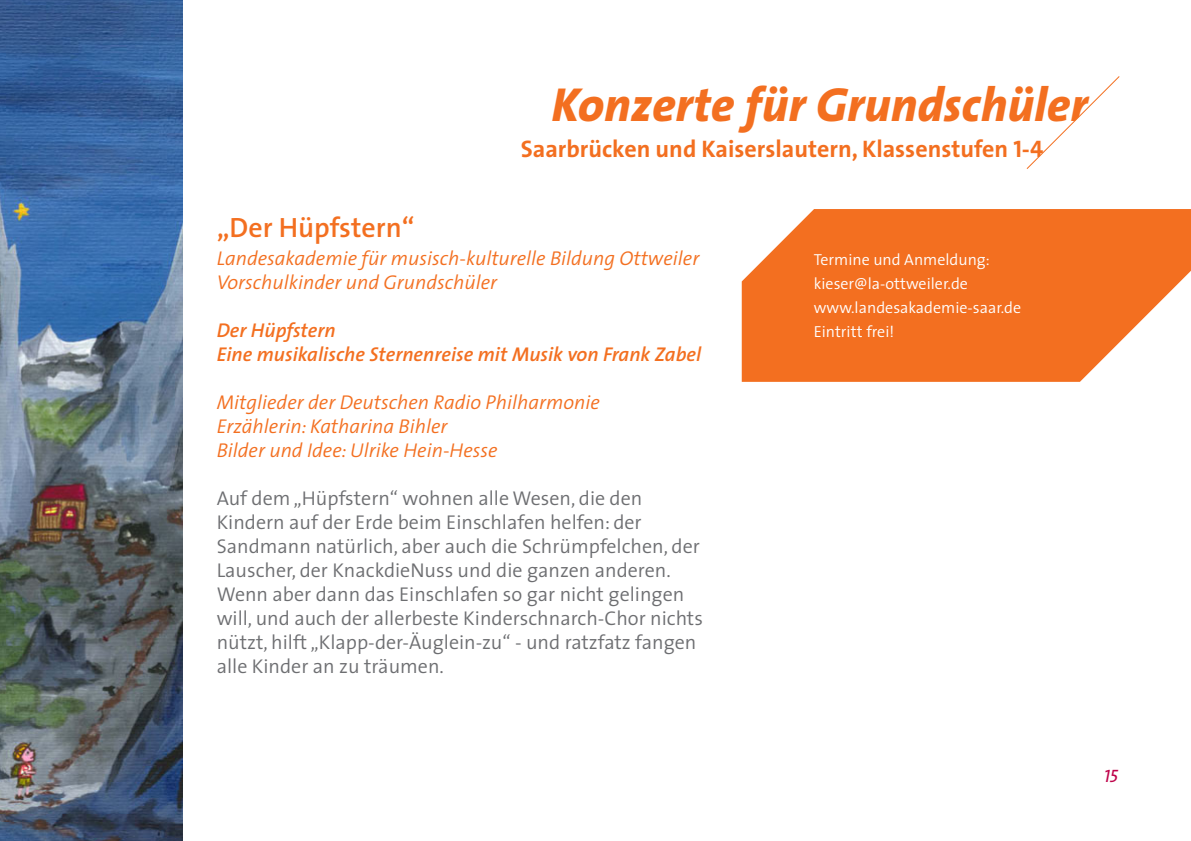
<style>
.page{position:relative;width:1191px;height:841px;background:#fff}
.page>*{position:absolute;margin:0;border:0;box-sizing:border-box;transform-origin:0 0}
.t1{font:italic 800 48px "The Sans";color:#f36f20}
.t2{font:600 28px "The Sans";color:#f36f20}
.t3{font:700 24px "The Sans";color:#f36f20}
.t4{font:300 20px/24px "The Sans";color:#6d6e71}
.t5{font:italic 300 20px/24px "The Sans";color:#f36f20}
.t6{font:italic 600 20px/24px "The Sans";color:#f36f20}
.t7{font:italic 18px "The Sans Caps";color:#be034a}
.t8{font:300 16px/24px "The Sans";color:#fff}
.s1{font-family:"The Sans Bold Caps";font-weight:400}
</style>
<div class="page">
<img style="left:0;top:0;width:183px;height:840px">
<svg style="left:741px;top:209px;width:449px;height:172px;fill:#f36f20"></svg>
<svg style="left:1026px;top:76px;width:94px;height:93px"></svg>
<h1 class="t1" style="left:551px;top:64px;width:537px">Konzerte für Grundschüler</h1>
<p class="t3" style="left:520px;top:128px;width:524px">Saarbrücken und Kaiserslautern, Klassenstufen <span class="s1">1-4</span></p>
<h2 class="t2" style="left:217px;top:204px;width:199px">„Der Hüpfstern“</h2>
<p class="t5" style="left:217px;top:245px;width:484px">Landesakademie für musisch-kulturelle Bildung Ottweiler<br>Vorschulkinder und Grundschüler</p>
<p class="t6" style="left:217px;top:317px;width:486px">Der Hüpfstern<br>Eine musikalische Sternenreise mit Musik von Frank Zabel</p>
<p class="t5" style="left:217px;top:389px;width:385px">Mitglieder der Deutschen Radio Philharmonie<br>Erzählerin: Katharina Bihler<br>Bilder und Idee: Ulrike Hein-Hesse</p>
<p class="t4" style="left:217px;top:485px;width:487px">Auf dem „Hüpfstern“ wohnen alle Wesen, die den Kindern auf der Erde beim Einschlafen helfen: der Sandmann natürlich, aber auch die Schrümpfelchen, der Lauscher, der KnackdieNuss und die ganzen anderen.<br>Wenn aber dann das Einschlafen so gar nicht gelingen will, und auch der allerbeste Kinderschnarch-Chor nichts nützt, hilft „Klapp-der-Äuglein-zu“ - und ratzfatz fangen alle Kinder an zu träumen.</p>
<p class="t8" style="left:813px;top:247px;width:209px">Termine und Anmeldung: kieser@la-ottweiler.de www.landesakademie-saar.de<br>Eintritt frei!</p>
<p class="t7" style="left:1103px;top:760px;width:16px">15</p>
</div>
